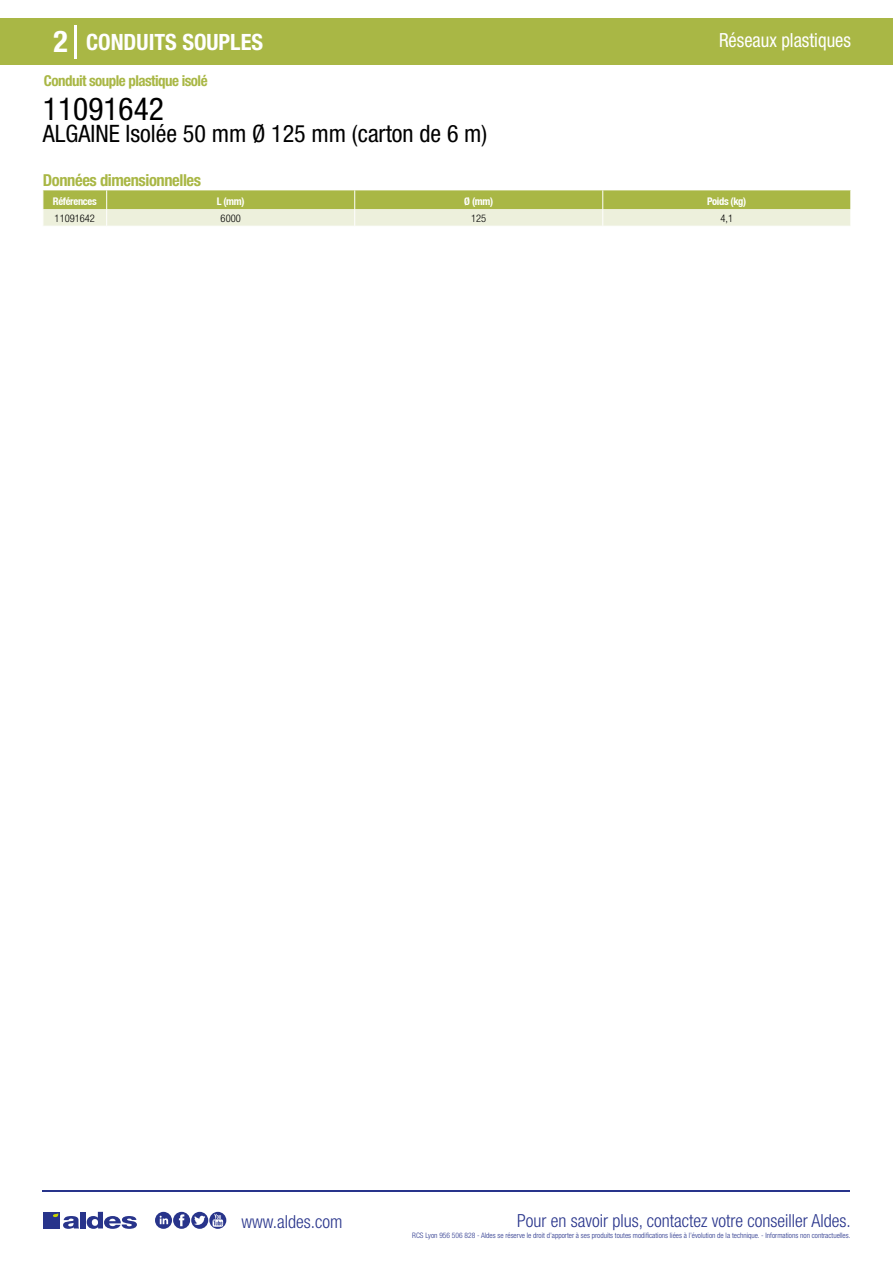
<style>
.page{position:relative;width:893px;height:1263px;background:#fff}
.page>*{position:absolute;margin:0;border:0;box-sizing:border-box;transform-origin:0 0}
.t1{font:condensed 31.5px "Helvetica Neue LT Std";color:#000}
.t2{font:700 condensed 30px "Helvetica Neue LT Std";color:#fff}
.t3{font:condensed 24px "Helvetica Neue LT Std";color:#000}
.t4{font:700 condensed 22.5px "Helvetica Neue LT Std";color:#fff}
.t5{font:condensed 19.5px "Helvetica Neue LT Std";color:#fff;scale:.95 1}
.t6{font:300 condensed 18px "Helvetica Neue";color:#28348b}
.t7{font:700 condensed 16.5px "Helvetica Neue LT Std";letter-spacing:-.025em;color:#a9b745}
.t8{font:700 condensed 15px "Helvetica Neue LT Std";letter-spacing:-.035em;color:#a9b745}
.t9{font:700 condensed 10.5px "Helvetica Neue";letter-spacing:-.03em;color:#fff}
.t10{font:300 condensed 10.5px "Helvetica Neue";color:#000}
.t11{font:300 condensed 7.5px "Helvetica Neue";color:#28348b}
</style>
<div class="page">
<div style="left:0;top:18px;width:893px;height:46px;background:#a9b745"></div>
<hr style="left:74px;top:25px;width:2px;height:33px;background:#fff">
<hr style="left:43px;top:1190px;width:807px;height:1px;background:#28348b">
<svg style="left:155px;top:1212px;width:71px;height:17px"></svg>
<div style="left:43px;top:1212px;width:17px;height:16px;background:#28348b"></div>
<div style="left:80px;top:1212px;width:6px;height:16px;background:#28348b"></div>
<svg style="left:87px;top:1212px;width:50px;height:17px"></svg>
<svg style="left:53px;top:1213px;width:26px;height:16px"></svg>
<svg style="left:43px;top:190px;width:808px;height:36px;background:#cad28e"></svg>
<h2 class="t2" style="left:54px;top:24px;width:16px">2</h2>
<h3 class="t4" style="left:86px;top:28px;width:179px">CONDUITS SOUPLES</h3>
<h3 class="t5" style="left:719px;top:29px;width:140px">Réseaux plastiques</h3>
<h3 class="t8" style="left:44px;top:71px;width:165px">Conduit souple plastique isolé</h3>
<h1 class="t1" style="left:43px;top:91px;width:122px">11091642</h1>
<h3 class="t3" style="left:43px;top:120px;width:446px">ALGAINE Isolée 50 mm Ø 125 mm (carton de 6 m)</h3>
<h3 class="t7" style="left:43px;top:170px;width:160px">Données dimensionnelles</h3>
<h3 class="t9" style="left:53px;top:195px;width:45px">Références</h3>
<h3 class="t9" style="left:217px;top:195px;width:29px">L (mm)</h3>
<h3 class="t9" style="left:464px;top:195px;width:30px">Ø (mm)</h3>
<h3 class="t9" style="left:707px;top:195px;width:41px">Poids (kg)</h3>
<h3 class="t10" style="left:55px;top:212px;width:42px">11091642</h3>
<h3 class="t10" style="left:221px;top:212px;width:22px">6000</h3>
<h3 class="t10" style="left:471px;top:212px;width:17px">125</h3>
<h3 class="t10" style="left:720px;top:212px;width:14px">4,1</h3>
<h3 class="t6" style="left:241px;top:1211px;width:102px">www.aldes.com</h3>
<h3 class="t6" style="left:517px;top:1211px;width:335px">Pour en savoir plus, contactez votre conseiller Aldes.</h3>
<p class="t11" style="left:412px;top:1230px;width:440px">RCS Lyon 956 506 828 - Aldes se réserve le droit d’apporter à ses produits toutes modifications liées à l’évolution de la technique. - Informations non contractuelles.</p>
</div>
